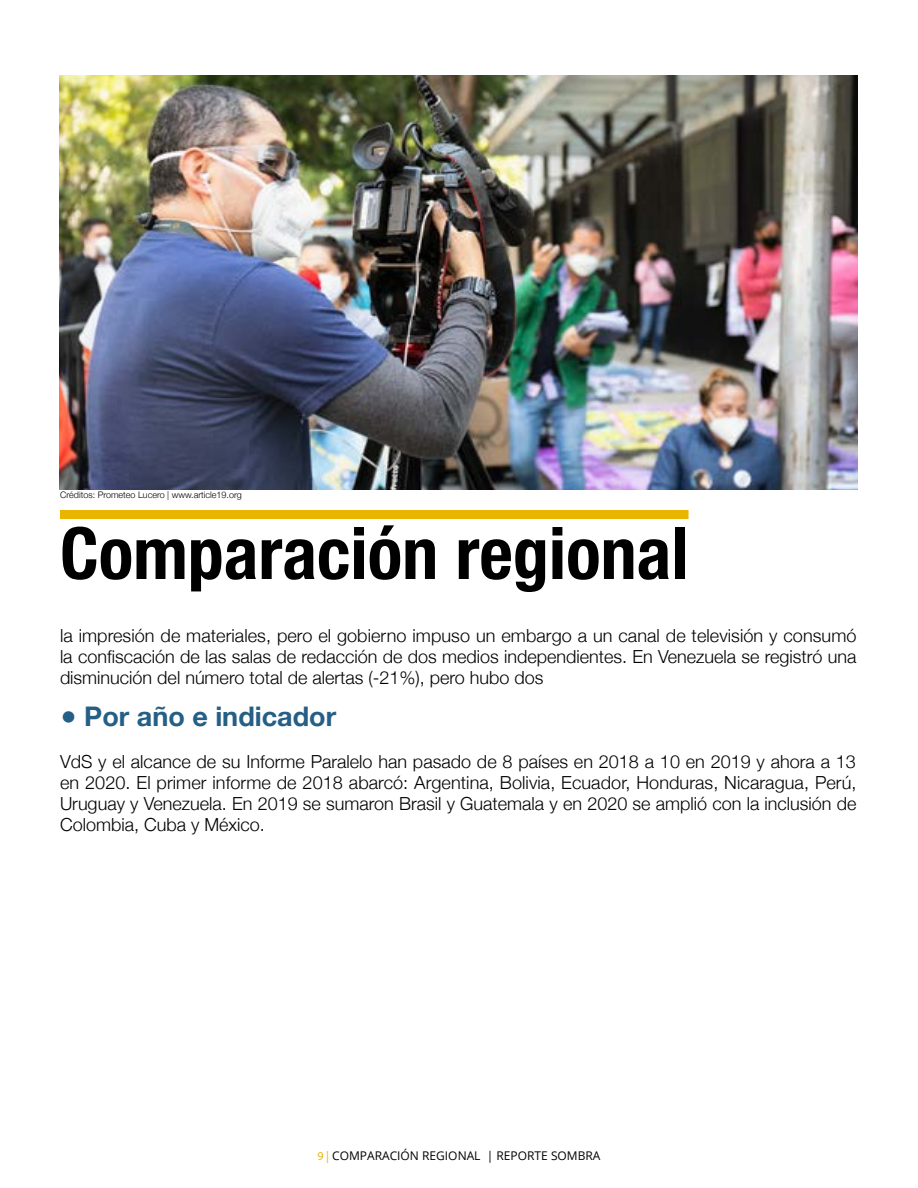
<style>
.page{position:relative;width:918px;height:1188px;background:#fff}
.page>*{position:absolute;margin:0;border:0;box-sizing:border-box;transform-origin:0 0}
.t1{font:700 condensed 72px "Helvetica Neue";color:#000}
.t2{font:700 27px "Helvetica Neue";color:#255f85}
.t3{font:300 18px/21px "Helvetica Neue";color:#000;text-align:justify}
.t4{font:12px "Open Sans";color:#000}
.t5{font:300 9px "Helvetica Neue";color:#000}
.s1{font-family:"Myriad Pro";color:#eab500}
</style>
<div class="page">
<img style="left:60px;top:75px;width:798px;height:414px">
<div style="left:60px;top:510px;width:629px;height:9px;background:#eab500"></div>
<p class="t5" style="left:60px;top:487px;width:183px">Créditos: Prometeo Lucero | www.article19.org</p>
<h1 class="t1" style="left:60px;top:494px;width:630px">Comparación regional</h1>
<p class="t3" style="left:60px;top:624px;width:798px">la impresión de materiales, pero el gobierno impuso un embargo a un canal de televisión y consumó la confiscación de las salas de redacción de dos medios independientes. En Venezuela se registró una disminución del número total de alertas (-21%), pero hubo dos</p>
<h2 class="t2" style="left:60px;top:695px;width:278px">● Por año e indicador</h2>
<p class="t3" style="left:60px;top:750px;width:798px">VdS y el alcance de su Informe Paralelo han pasado de 8 países en 2018 a 10 en 2019 y ahora a 13 en 2020. El primer informe de 2018 abarcó: Argentina, Bolivia, Ecuador, Honduras, Nicaragua, Perú, Uruguay y Venezuela. En 2019 se sumaron Brasil y Guatemala y en 2020 se amplió con la inclusión de Colombia, Cuba y México.</p>
<p class="t4" style="left:317px;top:1147px;width:51px"><span class="s1">9 |</span> COMPARA</p>
<p class="t4" style="left:390px;top:1147px;width:171px">CIÓN REGIONAL | REPORTE SOM</p>
<p class="t4" style="left:578px;top:1147px;width:24px">BRA</p>
</div>
